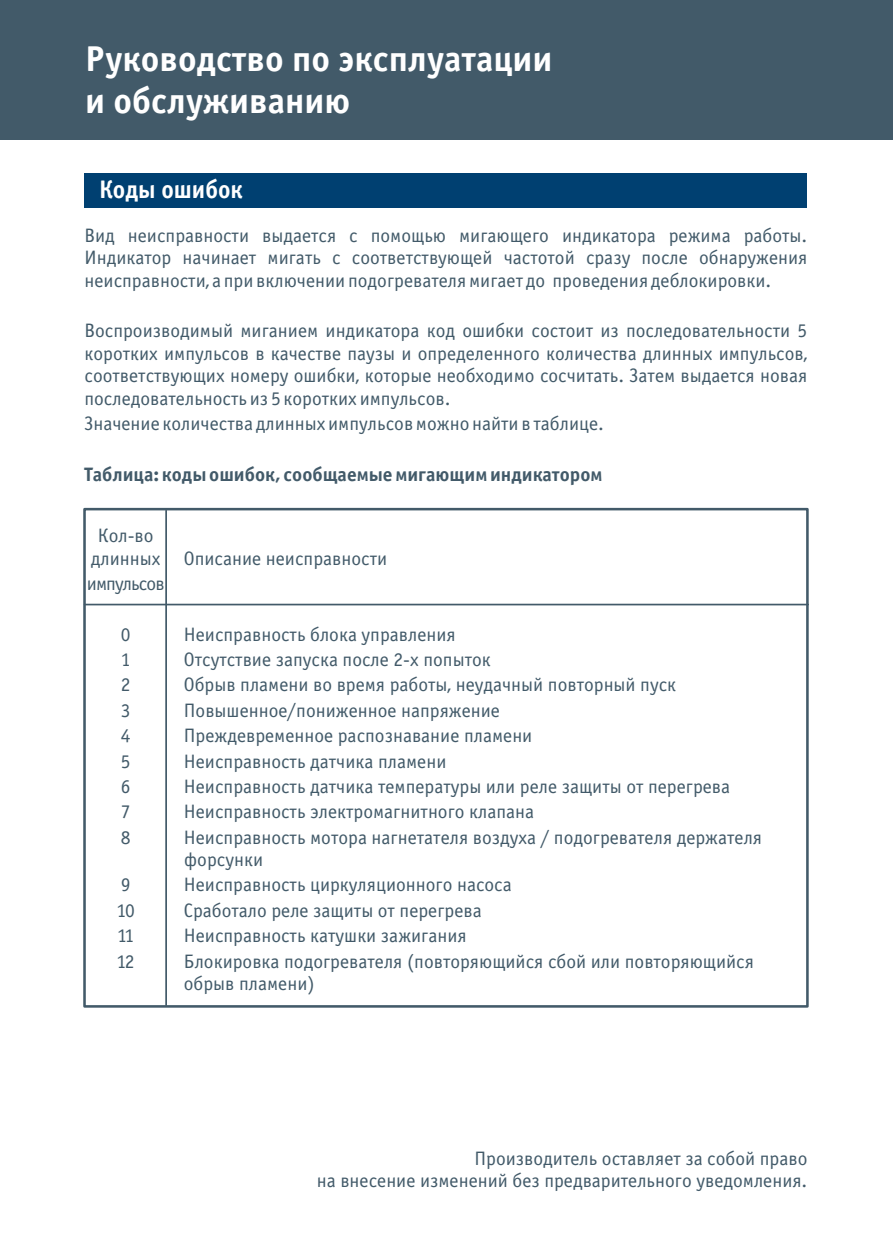
<style>
.page{position:relative;width:893px;height:1259px;background:#fff}
.page>*{position:absolute;margin:0;border:0;box-sizing:border-box;transform-origin:0 0}
.t1{font:36px/42px "Officina Sans Bold C";color:#fff}
.t2{font:25.5px "Officina Sans Bold C";color:#fff;scale:.94 1}
.t3{font:19.5px/22.5px "Officina Sans Book C";color:#425a69}
.t4{font:19.5px "Officina Sans Bold C";color:#425a69}
.t5{font:19.5px "Officina Sans Book C";letter-spacing:-.045em;color:#425a69}
</style>
<div class="page">
<div style="left:0;top:0;width:893px;height:140px;background:#425a69"></div>
<div style="left:85px;top:173px;width:722px;height:34px;background:#004071"></div>
<hr style="left:85px;top:604px;width:723px;height:1px;background:#425a69">
<div style="left:83px;top:508px;width:726px;height:499px;border:3px solid #425a69"></div>
<hr style="left:165px;top:510px;width:2px;height:495px;background:#425a69">
<h1 class="t1" style="left:85px;top:41px;width:469px">Руководство по эксплуатации и обслуживанию</h1>
<h2 class="t2" style="left:99px;top:179px;width:154px">Коды ошибок</h2>
<p class="t3" style="left:85px;top:226px;width:724px;text-align:justify">Вид неисправности выдается с помощью мигающего индикатора режима работы.<br>Индикатор начинает мигать с соответствующей частотой сразу после обнаружения неисправности, а при включении подогревателямигает до проведения деблокировки.</p>
<p class="t3" style="left:84px;top:321px;width:724px;text-align:justify">Воспроизводимый миганием индикатора код ошибки состоит из последовательности 5 коротких импульсов в качестве паузы и определенного количества длинных импульсов, соответствующих номеру ошибки, которые необходимо сосчитать. Затем выдается новая последовательность из 5 коротких импульсов.</p>
<p class="t3" style="left:84px;top:414px;width:521px">Значение количества длинных импульсовможно найти в таблице.</p>
<p class="t4" style="left:84px;top:466px;width:520px">Таблица: кодыошибок, сообщаемыемигающиминдикатором</p>
<p class="t3" style="left:91px;top:526px;width:298px;text-indent:7px">Кол-во<br>длинных Описание неисправности</p>
<p class="t5" style="left:87px;top:575px;width:79px">импульсов</p>
<p class="t3" style="left:121px;top:624px;width:11px">0</p>
<p class="t3" style="left:184px;top:624px;width:273px">Неисправность блока управления</p>
<p class="t3" style="left:121px;top:650px;width:11px">1</p>
<p class="t3" style="left:184px;top:650px;width:308px">Отсутствие запуска после 2-х попыток</p>
<p class="t3" style="left:121px;top:675px;width:11px">2</p>
<p class="t3" style="left:184px;top:675px;width:494px">Обрыв пламени во время работы, неудачный повторный пуск</p>
<p class="t3" style="left:121px;top:700px;width:11px">3</p>
<p class="t3" style="left:184px;top:700px;width:318px">Повышенное/пониженное напряжение</p>
<p class="t3" style="left:121px;top:726px;width:11px">4</p>
<p class="t3" style="left:184px;top:726px;width:350px">Преждевременное распознавание пламени</p>
<p class="t3" style="left:121px;top:751px;width:11px">5</p>
<p class="t3" style="left:184px;top:751px;width:264px">Неисправность датчика пламени</p>
<p class="t3" style="left:121px;top:777px;width:11px">6</p>
<p class="t3" style="left:184px;top:777px;width:548px">Неисправность датчика температуры или реле защиты от перегрева</p>
<p class="t3" style="left:121px;top:802px;width:11px">7</p>
<p class="t3" style="left:184px;top:802px;width:352px">Неисправность электромагнитного клапана</p>
<p class="t3" style="left:121px;top:827px;width:11px">8</p>
<p class="t3" style="left:184px;top:827px;width:580px">Неисправность мотора нагнетателя воздуха / подогревателя держателя форсунки</p>
<p class="t3" style="left:121px;top:875px;width:11px">9</p>
<p class="t3" style="left:184px;top:875px;width:329px">Неисправность циркуляционного насоса</p>
<p class="t3" style="left:116px;top:900px;width:20px">10</p>
<p class="t3" style="left:184px;top:900px;width:299px">Сработало реле защиты от перегрева</p>
<p class="t3" style="left:117px;top:926px;width:18px">11</p>
<p class="t3" style="left:184px;top:926px;width:284px">Неисправность катушки зажигания</p>
<p class="t3" style="left:117px;top:951px;width:20px">12</p>
<p class="t3" style="left:184px;top:951px;width:572px">Блокировка подогревателя (повторяющийся сбой или повторяющийся обрыв пламени)</p>
<p class="t3" style="left:317px;top:1149px;width:492px;text-align:right">Производитель оставляет за собой право<br>на внесение изменений без предварительного уведомления.</p>
</div>
